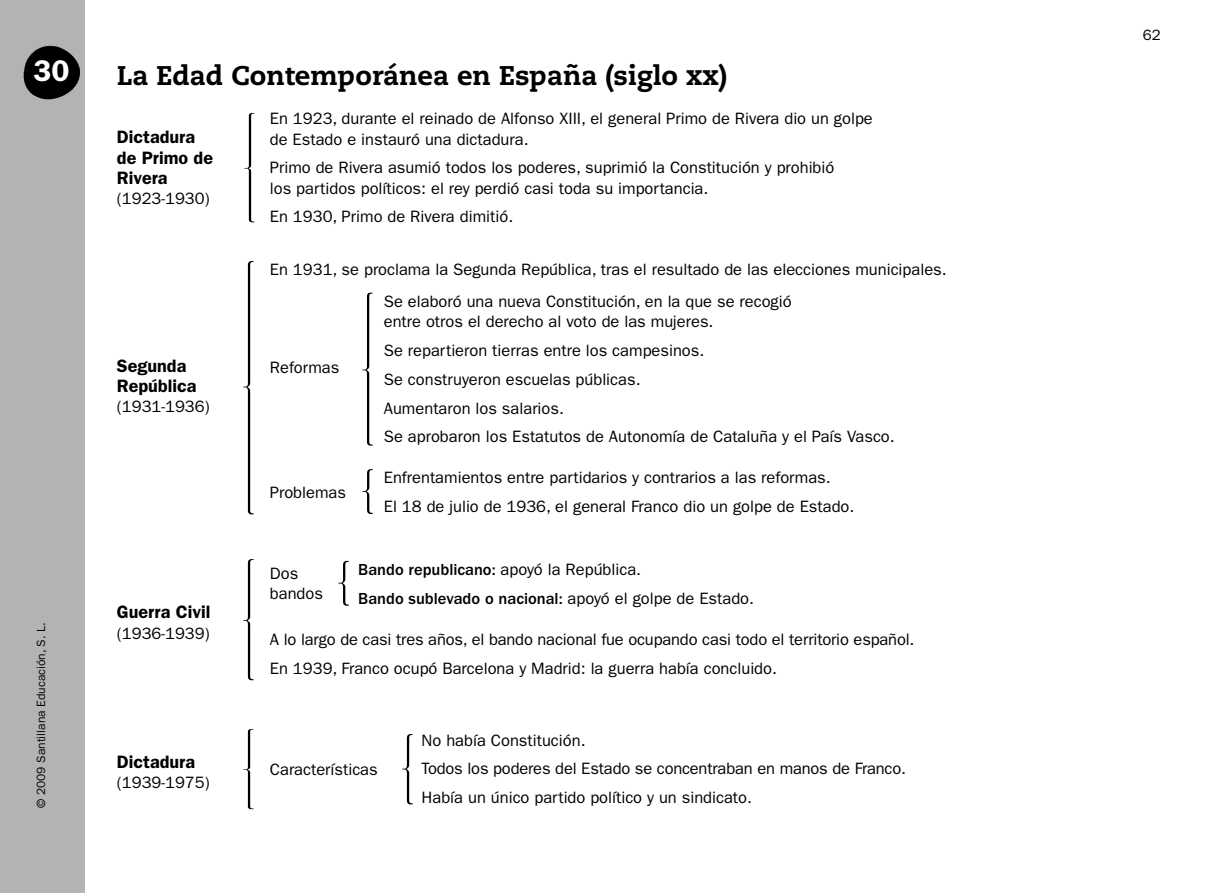
<style>
.page{position:relative;width:1212px;height:893px;background:#fff}
.page>*{position:absolute;margin:0;border:0;box-sizing:border-box;transform-origin:0 0}
.t1{font:600 30px "ITC Franklin Gothic Std";color:#fff}
.t2{font:800 27px "Caecilia LT Std";color:#000}
.t3{font:600 18px/20.2px "ITC Franklin Gothic Std";color:#000}
.t4{font:16.5px/28.8px "ITC Franklin Gothic Std";color:#000}
.t5{font:500 16.5px/28.8px "ITC Franklin Gothic Std";color:#000}
.t6{font:15px "ITC Franklin Gothic Std";color:#000}
.t7{font:12px "ITC Franklin Gothic Std";color:#000}
.s1{font-weight:400}
</style>
<div class="page">
<div style="left:0;top:0;width:85px;height:893px;background:#b3b3b3"></div>
<img style="left:23px;top:45px;width:57px;height:55px">
<svg style="left:244px;top:113px;width:10px;height:109px"></svg>
<svg style="left:338px;top:561px;width:11px;height:45px"></svg>
<svg style="left:243px;top:559px;width:11px;height:121px"></svg>
<svg style="left:243px;top:729px;width:11px;height:80px"></svg>
<svg style="left:402px;top:734px;width:10px;height:70px"></svg>
<svg style="left:362px;top:469px;width:11px;height:45px"></svg>
<svg style="left:362px;top:293px;width:11px;height:153px"></svg>
<svg style="left:243px;top:261px;width:11px;height:253px"></svg>
<p class="t1" style="left:33px;top:53px;width:38px">30</p>
<p class="t2" style="left:117px;top:58px;width:611px">La Edad Contemporánea en España (siglo xx)</p>
<p class="t3" style="left:117px;top:127px;width:98px">Dictadura de Primo de<br>Rivera</p>
<p class="t4" style="left:117px;top:184px;width:94px">(1923-1930)</p>
<p class="t4" style="left:270px;top:109px;width:604px;line-height:20.2px">En 1923, durante el reinado de Alfonso XIII, el general Primo de Rivera dio un golpe de Estado e instauró una dictadura.</p>
<p class="t4" style="left:270px;top:158px;width:566px;line-height:20.2px">Primo de Rivera asumió todos los poderes, suprimió la Constitución y prohibió los partidos políticos: el rey perdió casi toda su importancia.</p>
<p class="t4" style="left:270px;top:202px;width:245px">En 1930, Primo de Rivera dimitió.</p>
<p class="t7" style="left:34px;top:808px;width:187px;rotate:-90deg">© 2009 Santillana Educación, S. L.</p>
<p class="t3" style="left:117px;top:355px;width:81px">Segunda<br>República</p>
<p class="t4" style="left:117px;top:392px;width:94px">(1931-1936)</p>
<p class="t4" style="left:384px;top:254px;width:564px;line-height:32px;text-indent:-114px">En 1931, se proclama la Segunda República, tras el resultado de las elecciones municipales.<br>Se elaboró una nueva Constitución, en la que se recogió</p>
<p class="t4" style="left:384px;top:308px;width:512px">entre otros el derecho al voto de las mujeres.<br>Se repartieron tierras entre los campesinos.<br>Se construyeron escuelas públicas.<br>Aumentaron los salarios.<br>Se aprobaron los Estatutos de Autonomía de Cataluña y el País Vasco.</p>
<p class="t4" style="left:384px;top:463px;width:472px">Enfrentamientos entre partidarios y contrarios a las reformas.<br>El 18 de julio de 1936, el general Franco dio un golpe de Estado.</p>
<p class="t4" style="left:270px;top:353px;width:71px">Reformas</p>
<p class="t4" style="left:270px;top:478px;width:78px">Problemas</p>
<p class="t4" style="left:270px;top:563px;width:55px;line-height:20.2px">Dos bandos</p>
<p class="t5" style="left:358px;top:555px;width:397px">Bando republicano: <span class="s1">apoyó la República.<br></span>Bando sublevado o nacional: <span class="s1">apoyó el golpe de Estado.</span></p>
<p class="t3" style="left:117px;top:602px;width:95px">Guerra Civil</p>
<p class="t4" style="left:117px;top:619px;width:94px">(1936-1939)</p>
<p class="t4" style="left:270px;top:625px;width:646px">A lo largo de casi tres años, el bando nacional fue ocupando casi todo el territorio español.<br>En 1939, Franco ocupó Barcelona y Madrid: la guerra había concluido.</p>
<p class="t3" style="left:117px;top:751px;width:80px">Dictadura</p>
<p class="t4" style="left:117px;top:768px;width:94px">(1939-1975)</p>
<p class="t4" style="left:270px;top:755px;width:109px">Características</p>
<p class="t4" style="left:422px;top:726px;width:486px">No había Constitución.<br>Todos los poderes del Estado se concentraban en manos de Franco.<br>Había un único partido político y un sindicato.</p>
<p class="t6" style="left:1143px;top:26px;width:19px">62</p>
</div>
